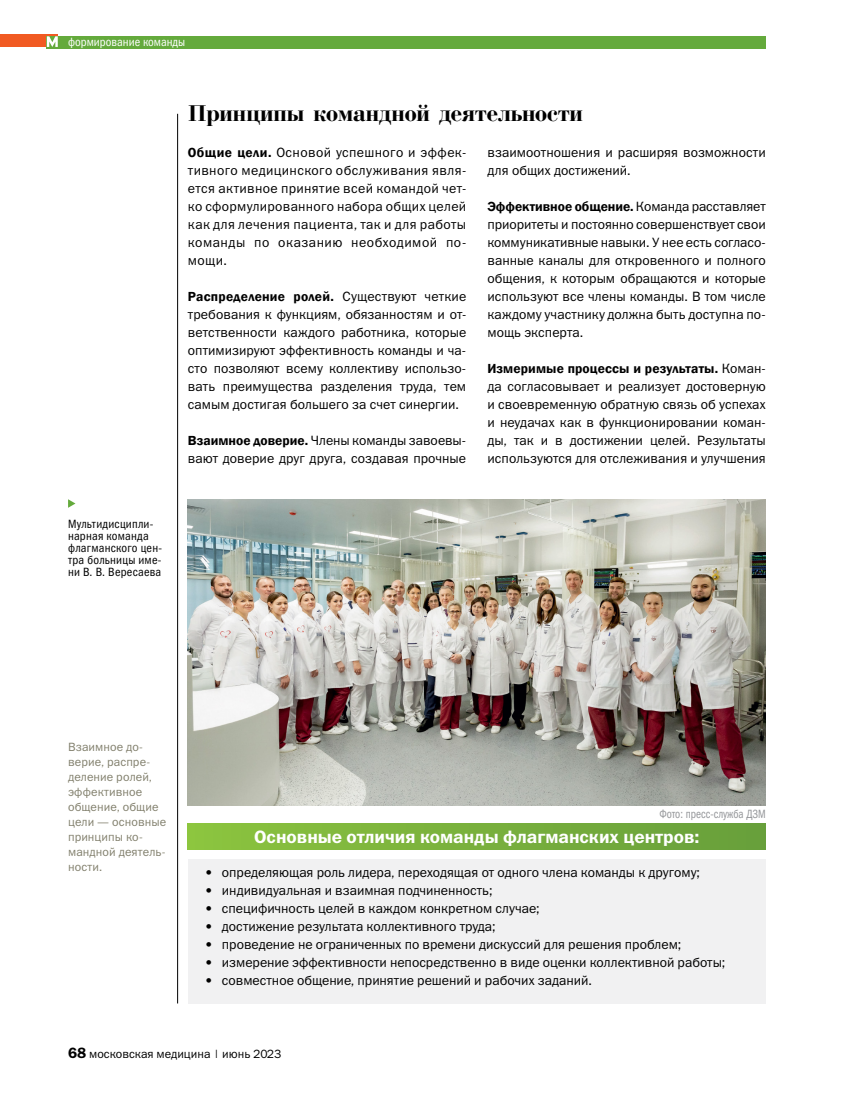
<style>
.page{position:relative;width:851px;height:1106px;background:#fff}
.page>*{position:absolute;margin:0;border:0;box-sizing:border-box;transform-origin:0 0}
.t1{font:24px "Bodoni Bold Cyrillic";color:#000}
.t2{font:18px "Franklin Gothic Demi ITC";letter-spacing:-.005em;color:#fff}
.t3{font:13.5px/18px "Franklin Gothic Book ITC";color:#000;text-align:justify}
.t4{font:600 13.5px "Franklin Gothic";letter-spacing:.01em;color:#000}
.t5{font:12px/15px "Franklin Gothic Book ITC";letter-spacing:.01em;color:#82806d}
.t6{font:12px/12px "Franklin Gothic Book Cond ITC";letter-spacing:.015em;color:#000}
.t7{font:12px "Franklin Gothic Book ITC";color:#000}
.t8{font:12px "Franklin Gothic Book Cond ITC";color:#939598;scale:.9 1}
.t9{font:12px "Franklin Gothic Book Cond ITC";color:#fff}
.s1{font-family:"Franklin Gothic";font-weight:600}
.s2{font-family:"Franklin Gothic Book ITC";font-weight:400}
.s3{font-family:"Franklin Gothic Demi ITC";font-size:15px}
</style>
<div class="page">
<hr style="left:177px;top:114px;width:1px;height:889px;background:#000">
<div style="left:188px;top:859px;width:577px;height:144px;background:#f1f1f2"></div>
<div style="left:188px;top:823px;width:577px;height:26px;background:linear-gradient(to right,#8cc33f,#679e3b)"></div>
<img style="left:188px;top:499px;width:577px;height:306px">
<svg style="left:68px;top:499px;width:7px;height:9px"></svg>
<div style="left:0;top:34px;width:45px;height:13px;background:#f15a22"></div>
<svg style="left:45px;top:34px;width:13px;height:13px"></svg>
<div style="left:47px;top:36px;width:718px;height:13px;background:#64aa3c"></div>
<svg style="left:47px;top:36px;width:11px;height:11px"></svg>
<p class="t9" style="left:68px;top:35px;width:119px">формирование команды</p>
<p class="t6" style="left:68px;top:518px;width:95px">Мультидисципли&shy;нарная команда флагманского цен&shy;тра больницы име&shy;ни В. В. Вересаева</p>
<h1 class="t1" style="left:188px;top:101px;width:396px">Принципы командной деятельности</h1>
<p class="t3" style="left:188px;top:143px;width:280px"><span class="s1">Общие цели.</span> Основой успешного и эффек&shy;тивного медицинского обслуживания явля&shy;ется активное принятие всей командой чет&shy;ко сформулированного набора общих целей как для лечения пациента, так и для работы команды по оказанию необходимой по&shy;мощи.</p>
<p class="t4" style="left:188px;top:288px;width:280px">Распределение ролей. <span class="s2">Существуют четкие</span></p>
<p class="t3" style="left:188px;top:305px;width:280px">требования к функциям, обязанностям и от&shy;ветственности каждого работника, которые оптимизируют эффективность команды и ча&shy;сто позволяют всему коллективу использо&shy;вать преимущества разделения труда, тем самым достигая большего за счет синергии.</p>
<p class="t3" style="left:188px;top:431px;width:280px"><span class="s1">Взаимное доверие.</span> Члены команды завоевы&shy;вают доверие друг друга, создавая прочные</p>
<p class="t3" style="left:487px;top:143px;width:280px">взаимоотношения и расширяя возможности для общих достижений.</p>
<p class="t4" style="left:487px;top:198px;width:280px">Эффективное общение. <span class="s2">Команда расставляет</span></p>
<p class="t3" style="left:487px;top:215px;width:280px">приоритеты и постоянно совершенствует свои коммуникативные навыки. У нее есть согласо&shy;ванные каналы для откровенного и полного общения, к которым обращаются и которые используют все члены команды. В том числе каждому участнику должна быть доступна по&shy;мощь эксперта.</p>
<p class="t4" style="left:487px;top:360px;width:280px">Измеримые процессы и результаты. <span class="s2">Коман-</span></p>
<p class="t3" style="left:487px;top:377px;width:280px">да согласовывает и реализует достоверную и своевременную обратную связь об успехах и неудачах как в функционировании коман&shy;ды, так и в достижении целей. Результаты используются для отслеживания и улучшения</p>
<p class="t5" style="left:68px;top:739px;width:100px">Взаимное до&shy;верие, распре&shy;деление ролей, эффективное общение, общие цели — основные принципы ко&shy;мандной деятель&shy;ности.</p>
<p class="t8" style="left:659px;top:807px;width:120px">Фото: пресс-служба ДЗМ</p>
<h2 class="t2" style="left:254px;top:825px;width:446px">Основные отличия команды флагманских центров:</h2>
<p class="t3" style="left:205px;top:863px;width:496px">• определяющая роль лидера, переходящая от одного члена команды к другому;</p>
<p class="t3" style="left:205px;top:881px;width:289px">• индивидуальная и взаимная подчиненность;</p>
<p class="t3" style="left:205px;top:899px;width:336px">• специфичность целей в каждом конкретном случае;</p>
<p class="t3" style="left:205px;top:917px;width:292px">• достижение результата коллективного труда;</p>
<p class="t3" style="left:205px;top:935px;width:477px">• проведение не ограниченных по времени дискуссий для решения проблем;</p>
<p class="t3" style="left:205px;top:953px;width:521px">• измерение эффективности непосредственно в виде оценки коллективной работы;</p>
<p class="t3" style="left:205px;top:971px;width:388px">• совместное общение, принятие решений и рабочих заданий.</p>
<p class="t7" style="left:68px;top:1045px;width:215px"><span class="s3">68</span> московская медицина | июнь 2023</p>
</div>
